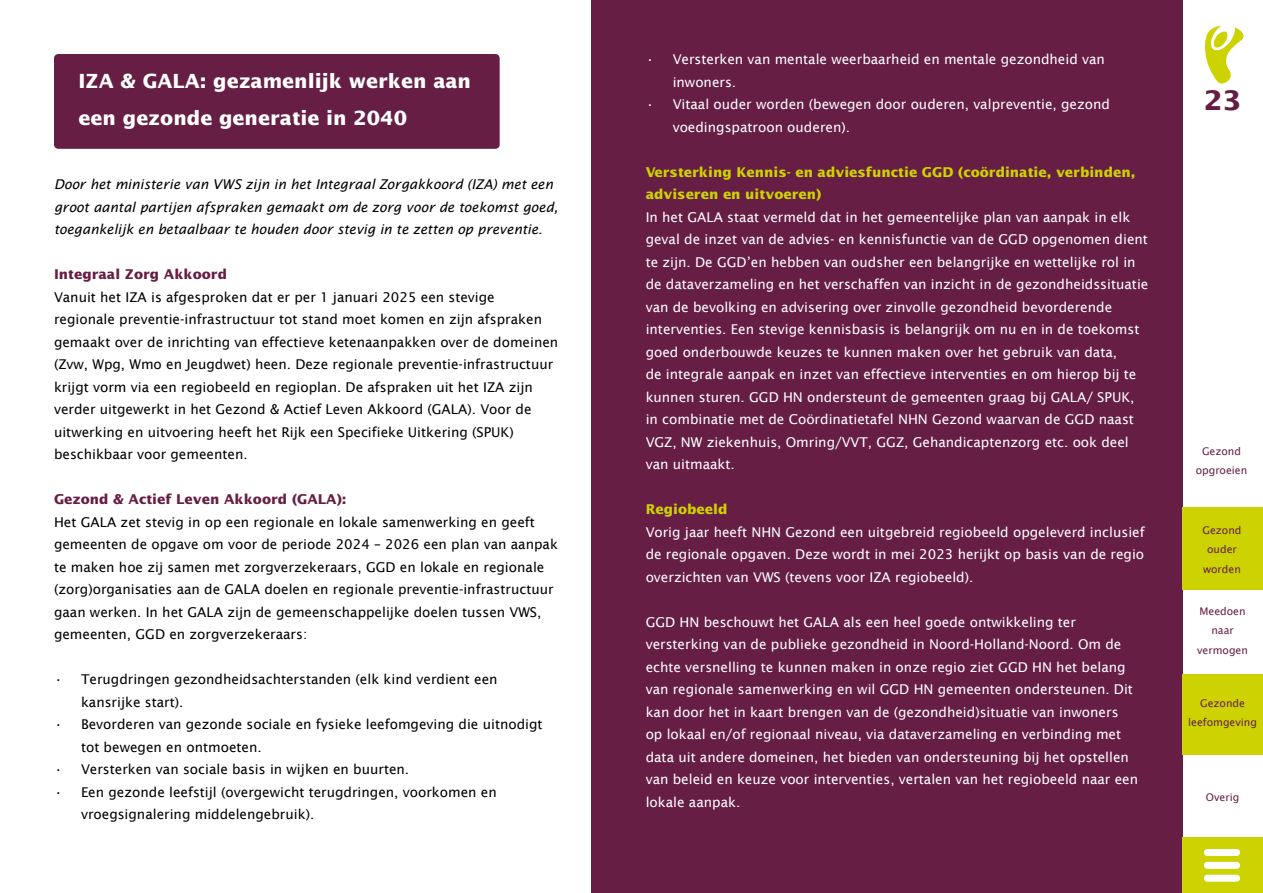
<style>
.page{position:relative;width:1263px;height:893px;background:#fff}
.page>*{position:absolute;margin:0;border:0;box-sizing:border-box;transform-origin:0 0}
.t1{font:700 27px "Lucida Sans";color:#661d44}
.Subkop2{font:700 19.5px/37.5px "Lucida Sans";color:#fff}
.Platte_tekst{font:13.5px/22.5px "Lucida Sans";color:#fff}
.Platte_tekst-2{font:13.5px/22.5px "Lucida Sans";color:#000}
.Platte_tekst-3{font:italic 13.5px/22.5px "Lucida Sans";color:#000}
.Platte_tekst-4{font:700 13.5px/22.5px "Lucida Sans";color:#ccd300}
.Platte_tekst-5{font:700 13.5px "Lucida Sans";color:#671e45}
.t2{font:10.5px/19.5px "Lucida Sans Unicode";color:#671e45;text-align:center}
</style>
<div class="page">
<svg style="left:1204px;top:26px;width:40px;height:58px"></svg>
<div style="left:591px;top:0;width:591px;height:893px;background:#671e45"></div>
<div style="left:54px;top:54px;width:446px;height:95px;background:#671e45;border-radius:4px"></div>
<div style="left:1182px;top:674px;width:81px;height:81px;background:#ccd300"></div>
<div style="left:1182px;top:838px;width:81px;height:55px;background:#ccd300"></div>
<div style="left:1204px;top:849px;width:36px;height:7px;background:#fff;border-radius:4px"></div>
<div style="left:1204px;top:862px;width:36px;height:7px;background:#fff;border-radius:4px"></div>
<div style="left:1204px;top:875px;width:36px;height:7px;background:#fff;border-radius:4px"></div>
<div style="left:1182px;top:508px;width:81px;height:82px;background:#ccd300"></div>
<h2 class="Subkop2" style="left:79px;top:62px;width:394px">IZA &amp; GALA: gezamenlijk werken aan een gezonde generatie in 2040</h2>
<p class="Platte_tekst-3" style="left:54px;top:173px;width:506px">Door het ministerie van VWS zijn in het Integraal Zorgakkoord (IZA) met een groot aantal partijen afspraken gemaakt om de zorg voor de toekomst goed, toegankelijk en betaalbaar te houden door stevig in te zetten op preventie.</p>
<p class="Platte_tekst-5" style="left:54px;top:267px;width:175px">Integraal Zorg Akkoord</p>
<p class="Platte_tekst-2" style="left:54px;top:286px;width:506px">Vanuit het IZA is afgesproken dat er per 1 januari 2025 een stevige regionale preventie-infrastructuur tot stand moet komen en zijn afspraken gemaakt over de inrichting van effectieve ketenaanpakken over de domeinen (Zvw, Wpg, Wmo en Jeugdwet) heen. Deze regionale preventie-infrastructuur krijgt vorm via een regiobeeld en regioplan. De afspraken uit het IZA zijn verder uitgewerkt in het Gezond &amp; Actief Leven Akkoord (GALA). Voor de uitwerking en uitvoering heeft het Rijk een Specifieke Uitkering (SPUK) beschikbaar voor gemeenten.</p>
<p class="Platte_tekst-5" style="left:54px;top:492px;width:294px">Gezond &amp; Actief Leven Akkoord (GALA):</p>
<p class="Platte_tekst-2" style="left:54px;top:511px;width:505px">Het GALA zet stevig in op een regionale en lokale samenwerking en geeft gemeenten de opgave om voor de periode 2024 – 2026 een plan van aanpak te maken hoe zij samen met zorgverzekeraars, GGD en lokale en regionale (zorg)organisaties aan de GALA doelen en regionale preventie-infrastructuur gaan werken. In het GALA zijn de gemeenschappelijke doelen tussen VWS, gemeenten, GGD en zorgverzekeraars:</p>
<p class="Platte_tekst-2" style="left:81px;top:668px;width:418px;text-indent:-27px">• Terugdringen gezondheidsachterstanden (elk kind verdient een kansrijke start).</p>
<p class="Platte_tekst-2" style="left:81px;top:713px;width:463px;text-indent:-27px">• Bevorderen van gezonde sociale en fysieke leefomgeving die uitnodigt tot bewegen en ontmoeten.</p>
<p class="Platte_tekst-2" style="left:54px;top:758px;width:357px">• Versterken van sociale basis in wijken en buurten.</p>
<p class="Platte_tekst-2" style="left:81px;top:781px;width:417px;text-indent:-27px">• Een gezonde leefstijl (overgewicht terugdringen, voorkomen en vroegsignalering middelengebruik).</p>
<p class="Platte_tekst" style="left:673px;top:48px;width:434px;text-indent:-27px">• Versterken van mentale weerbaarheid en mentale gezondheid van inwoners.</p>
<p class="Platte_tekst" style="left:673px;top:93px;width:439px;text-indent:-27px">• Vitaal ouder worden (bewegen door ouderen, valpreventie, gezond voedingspatroon ouderen).</p>
<p class="Platte_tekst-4" style="left:646px;top:161px;width:491px">Versterking Kennis- en adviesfunctie GGD (coördinatie, verbinden, adviseren en uitvoeren)</p>
<p class="Platte_tekst" style="left:646px;top:206px;width:504px">In het GALA staat vermeld dat in het gemeentelijke plan van aanpak in elk geval de inzet van de advies- en kennisfunctie van de GGD opgenomen dient te zijn. De GGD’en hebben van oudsher een belangrijke en wettelijke rol in de dataverzameling en het verschaffen van inzicht in de gezondheidssituatie van de bevolking en advisering over zinvolle gezondheid bevorderende interventies. Een stevige kennisbasis is belangrijk om nu en in de toekomst goed onderbouwde keuzes te kunnen maken over het gebruik van data,<br>de integrale aanpak en inzet van effectieve interventies en om hierop bij te kunnen sturen. GGD HN ondersteunt de gemeenten graag bij GALA/ SPUK, in combinatie met de Coördinatietafel NHN Gezond waarvan de GGD naast VGZ, NW ziekenhuis, Omring/VVT, GGZ, Gehandicaptenzorg etc. ook deel van uitmaakt.</p>
<p class="Platte_tekst-4" style="left:646px;top:499px;width:83px">Regiobeeld</p>
<p class="Platte_tekst" style="left:646px;top:521px;width:501px;text-align:justify">Vorig jaar heeft NHN Gezond een uitgebreid regiobeeld opgeleverd inclusief de regionale opgaven. Deze wordt in mei 2023 herijkt op basis van de regio overzichten van VWS (tevens voor IZA regiobeeld).</p>
<p class="Platte_tekst" style="left:646px;top:611px;width:494px">GGD HN beschouwt het GALA als een heel goede ontwikkeling ter versterking van de publieke gezondheid in Noord-Holland-Noord. Om de echte versnelling te kunnen maken in onze regio ziet GGD HN het belang van regionale samenwerking en wil GGD HN gemeenten ondersteunen. Dit kan door het in kaart brengen van de (gezondheid)situatie van inwoners op lokaal en/of regionaal niveau, via dataverzameling en verbinding met data uit andere domeinen, het bieden van ondersteuning bij het opstellen van beleid en keuze voor interventies, vertalen van het regiobeeld naar een lokale aanpak.</p>
<h1 class="t1" style="left:1204px;top:86px;width:39px">23</h1>
<p class="t2" style="left:1196px;top:441px;width:53px">Gezond opgroeien</p>
<p class="t2" style="left:1202px;top:520px;width:41px">Gezond ouder worden</p>
<p class="t2" style="left:1197px;top:601px;width:52px">Meedoen naar vermogen</p>
<p class="t2" style="left:1188px;top:693px;width:70px">Gezonde leefomgeving</p>
<p class="t2" style="left:1206px;top:787px;width:35px">Overig</p>
</div>
